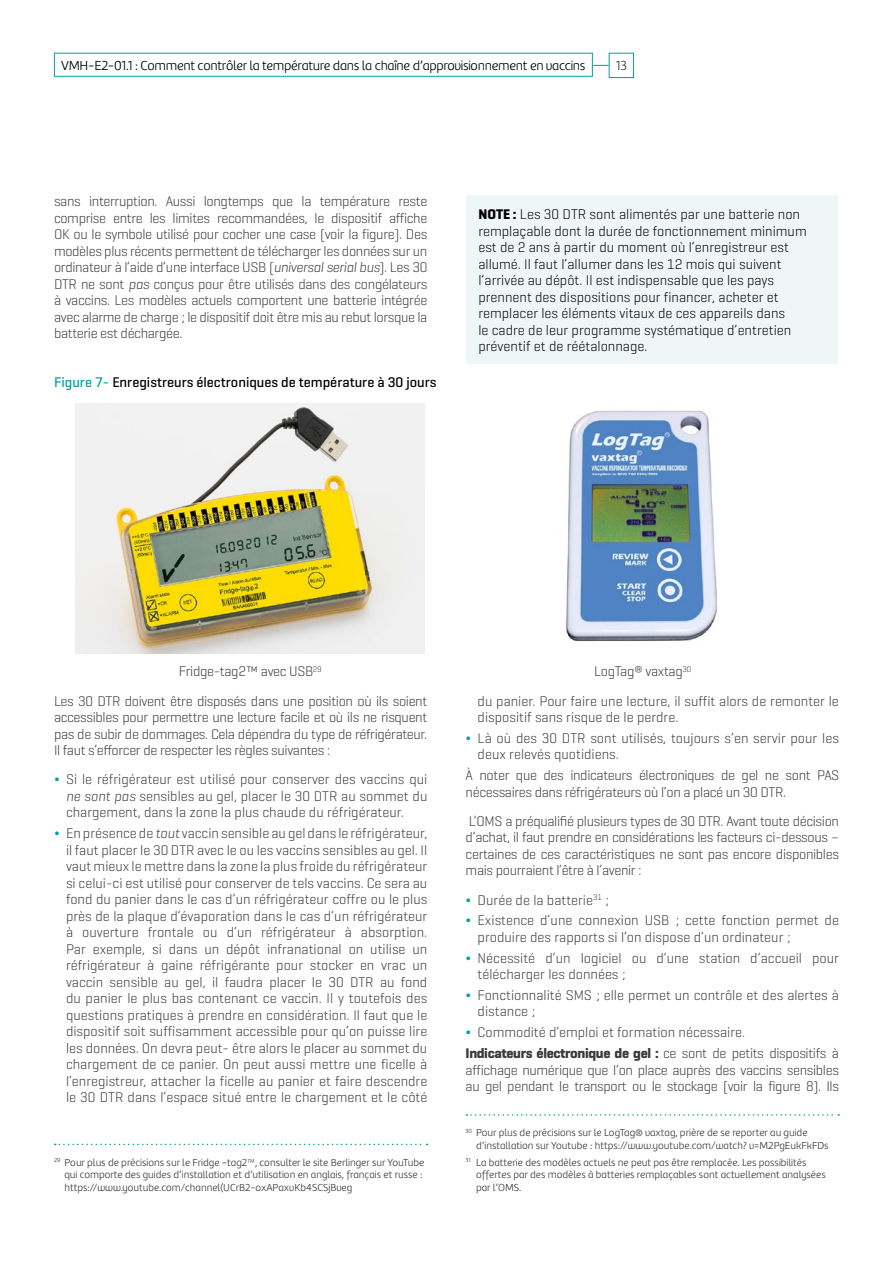
<style>
.page{position:relative;width:893px;height:1263px;background:#fff}
.page>*{position:absolute;margin:0;border:0;box-sizing:border-box;transform-origin:0 0}
.Texte{font:300 14.25px/16.5px "Geogrotesque";color:#3a3a39;text-align:justify}
.Texte_box{font:300 14.25px/16.5px "Geogrotesque";color:#000}
.Texte-2{font:300 14.25px/16.5px "Geogrotesque";letter-spacing:-.025em;color:#3a3a39}
.Figure_et_Table{font:500 14.25px "Geogrotesque";color:#000}
.t1{font:300 13.5px "Marine UP";letter-spacing:-.02em;color:#000}
.t2{font:300 13.5px "Marine UP";color:#3a3a39}
.Footnote{font:300 10.5px/12.6px "Marine UP";color:#3a3a39}
.s1{font-style:italic}
.s2{color:#00a1a0}
.s3{font-weight:700}
</style>
<div class="page">
<div style="left:54px;top:53px;width:539px;height:24px;border:1px solid #00a1a0"></div>
<svg style="left:593px;top:65px;width:16px;height:1px"></svg>
<div style="left:609px;top:53px;width:25px;height:25px;border:1px solid #00a1a0"></div>
<div style="left:466px;top:196px;width:371px;height:168px;background:#eef6f6"></div>
<img style="left:76px;top:403px;width:348px;height:250px">
<img style="left:565px;top:410px;width:152px;height:232px">
<svg style="left:55px;top:1143px;width:373px;height:2px"></svg>
<svg style="left:466px;top:1114px;width:373px;height:2px"></svg>
<p class="t1" style="left:61px;top:57px;width:526px">VMH-E2-01.1 : Comment contrôler la température dans la chaîne d’approvisionnement en vaccins</p>
<p class="t2" style="left:616px;top:57px;width:13px">13</p>
<p class="Texte" style="left:54px;top:193px;width:375px">sans interruption. Aussi longtemps que la température reste comprise entre les limites recommandées, le dispositif affiche OK ou le symbole utilisé pour cocher une case (voir la figure). Des modèles plus récents permettent de télécharger les données sur un ordinateur à l’aide d’une interface USB (<span class="s1">universal serial bus</span>). Les 30<br>DTR ne sont <span class="s1">pas</span> conçus pour être utilisés dans des congélateurs à vaccins. Les modèles actuels comportent une batterie intégrée avec alarme de charge ; le dispositif doit être mis au rebut lorsque la batterie est déchargée.</p>
<p class="Figure_et_Table" style="left:54px;top:373px;width:384px"><span class="s2">Figure 7-</span> Enregistreurs électroniques de température à 30 jours</p>
<p class="Texte_box" style="left:478px;top:205px;width:330px"><span class="s3">NOTE :</span> Les 30 DTR sont alimentés par une batterie non remplaçable dont la durée de fonctionnement minimum est de 2 ans à partir du moment où l’enregistreur est allumé. Il faut l’allumer dans les 12 mois qui suivent l’arrivée au dépôt. Il est indispensable que les pays prennent des dispositions pour financer, acheter et remplacer les éléments vitaux de ces appareils dans<br>le cadre de leur programme systématique d’entretien préventif et de réétalonnage.</p>
<p class="Texte-2" style="left:179px;top:663px;width:144px">Fridge-tag2™ avec USB<sup>29</sup></p>
<p class="Texte-2" style="left:594px;top:663px;width:98px">LogTag® vaxtag<sup>30</sup></p>
<p class="Texte" style="left:54px;top:692px;width:375px">Les 30 DTR doivent être disposés dans une position où ils soient accessibles pour permettre une lecture facile et où ils ne risquent pas de subir de dommages. Cela dépendra du type de réfrigérateur.<br>Il faut s’efforcer de respecter les règles suivantes :</p>
<p class="Texte" style="left:66px;top:771px;width:363px">Si le réfrigérateur est utilisé pour conserver des vaccins qui <span class="s1">ne sont pas</span> sensibles au gel, placer le 30 DTR au sommet du chargement, dans la zone la plus chaude du réfrigérateur.</p>
<p class="Texte" style="left:66px;top:825px;width:363px">En présence de <span class="s1">tout</span> vaccin sensible au gel dans le réfrigérateur, il faut placer le 30 DTR avec le ou les vaccins sensibles au gel. Il vaut mieux le mettre dans la zone la plus froide du réfrigérateur si celui-ci est utilisé pour conserver de tels vaccins. Ce sera au fond du panier dans le cas d’un réfrigérateur coffre ou le plus près de la plaque d’évaporation dans le cas d’un réfrigérateur à ouverture frontale ou d’un réfrigérateur à absorption.<br>Par exemple, si dans un dépôt infranational on utilise un réfrigérateur à gaine réfrigérante pour stocker en vrac un vaccin sensible au gel, il faudra placer le 30 DTR au fond du panier le plus bas contenant ce vaccin. Il y toutefois des questions pratiques à prendre en considération. Il faut que le dispositif soit suffisamment accessible pour qu’on puisse lire les données. On devra peut- être alors le placer au sommet du chargement de ce panier. On peut aussi mettre une ficelle à l’enregistreur, attacher la ficelle au panier et faire descendre le 30 DTR dans l’espace situé entre le chargement et le côté</p>
<p class="Texte" style="left:478px;top:692px;width:363px">du panier. Pour faire une lecture, il suffit alors de remonter le dispositif sans risque de le perdre.</p>
<p class="Texte" style="left:478px;top:729px;width:363px">Là où des 30 DTR sont utilisés, toujours s’en servir pour les deux relevés quotidiens.</p>
<p class="Texte-2" style="left:466px;top:767px;width:375px">À noter que des indicateurs électroniques de gel ne sont PAS nécessaires dans réfrigérateurs où l’on a placé un 30 DTR.</p>
<p class="Texte" style="left:466px;top:812px;width:375px">L’OMS a préqualifié plusieurs types de 30 DTR. Avant toute décision d’achat, il faut prendre en considérations les facteurs ci-dessous – certaines de ces caractéristiques ne sont pas encore disponibles mais pourraient l’être à l’avenir :</p>
<p class="Texte" style="left:478px;top:891px;width:133px">Durée de la batterie<sup>31</sup> ;</p>
<p class="Texte" style="left:478px;top:912px;width:363px">Existence d’une connexion USB ; cette fonction permet de produire des rapports si l’on dispose d’un ordinateur ;</p>
<p class="Texte" style="left:478px;top:949px;width:363px">Nécessité d’un logiciel ou d’une station d’accueil pour télécharger les données ;</p>
<p class="Texte" style="left:478px;top:986px;width:363px">Fonctionnalité SMS ; elle permet un contrôle et des alertes à distance ;</p>
<p class="Texte" style="left:478px;top:1024px;width:269px">Commodité d’emploi et formation nécessaire.</p>
<p class="Texte" style="left:466px;top:1044px;width:375px"><span class="s3">Indicateurs électronique de gel :</span> ce sont de petits dispositifs à affichage numérique que l’on place auprès des vaccins sensibles au gel pendant le transport ou le stockage (voir la figure 8). Ils</p>
<p class="Footnote" style="left:476px;top:1126px;width:354px;text-indent:-10px"><sup>30</sup> Pour plus de précisions sur le LogTag® vaxtag, prière de se reporter au guide d’installation sur Youtube : https://www.youtube.com/watch? v=M2PgEukFkFDs</p>
<p class="Footnote" style="left:476px;top:1155px;width:351px;text-indent:-10px"><sup>31</sup> La batterie des modèles actuels ne peut pas être remplacée. Les possibilités offertes par des modèles à batteries remplaçables sont actuellement analysées par l’OMS.</p>
<p class="Footnote" style="left:64px;top:1155px;width:362px;text-indent:-10px"><sup>29</sup> Pour plus de précisions sur le Fridge –tag2™, consulter le site Berlinger sur YouTube qui comporte des guides d’installation et d’utilisation en anglais, français et russe : https://www.youtube.com/channel(UCrB2-oxAPaxvKb4SCSjBveg</p>
</div>
